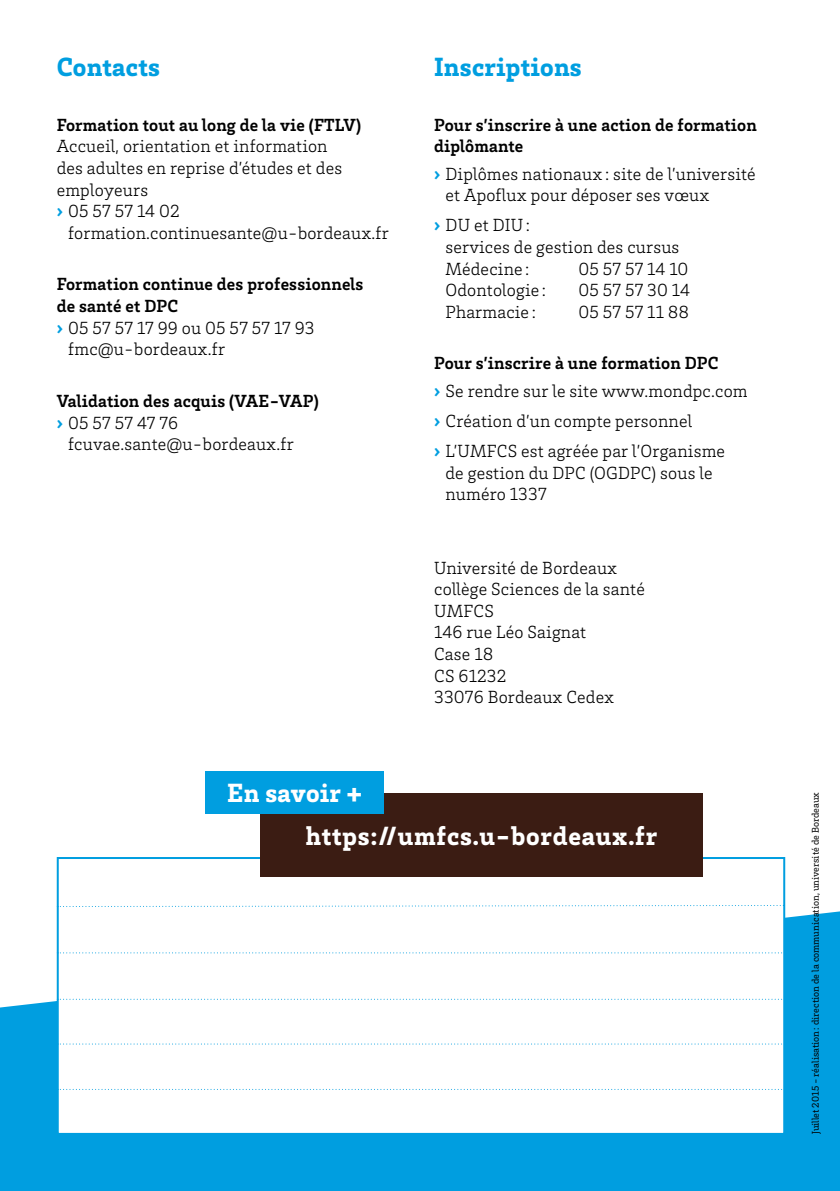
<style>
.page{position:relative;width:840px;height:1191px;background:#fff}
.page>*{position:absolute;margin:0;border:0;box-sizing:border-box;transform-origin:0 0}
._01_Titre_Blanc_13_5{font:900 27px "Brix Slab";letter-spacing:.03em;color:#fff}
._01_Titre_Bleu_13_5{font:900 27px "Brix Slab";letter-spacing:.01em;color:#009ee0}
._01_Titre_Blanc_13_5-2{font:900 27px "Brix Slab";letter-spacing:.01em;color:#fff}
._10_TEXTE_Light_9{font:300 18px/21.6px "Brix Slab";letter-spacing:.01em;color:#000}
._03_SousTitre_Noir_9{font:700 18px/21.6px "Brix Slab";letter-spacing:.01em;color:#000}
.Txt_Note_7{font:10px "Brix Slab";color:#000}
.s1{font-weight:900;color:#009ee0}
</style>
<div class="page">
<svg style="left:0;top:911px;width:839px;height:280px;background:#13a5e2"></svg>
<div style="left:57px;top:857px;width:727px;height:277px;background:#fff;border:2px solid #009ee0"></div>
<svg style="left:57px;top:904px;width:726px;height:3px"></svg>
<svg style="left:57px;top:998px;width:728px;height:1px"></svg>
<svg style="left:57px;top:952px;width:728px;height:1px"></svg>
<div style="left:260px;top:793px;width:442px;height:83px;background:#3b1c13"></div>
<div style="left:205px;top:771px;width:179px;height:42px;background:#009ee0"></div>
<svg style="left:57px;top:1043px;width:728px;height:1px"></svg>
<svg style="left:57px;top:1089px;width:728px;height:1px"></svg>
<p class="_01_Titre_Bleu_13_5" style="left:57px;top:49px;width:105px">Contacts</p>
<p class="_03_SousTitre_Noir_9" style="left:57px;top:113px;width:306px">Formation tout au long de la vie (FTLV)</p>
<p class="_10_TEXTE_Light_9" style="left:57px;top:135px;width:287px">Accueil, orientation et information des adultes en reprise d’études et des employeurs</p>
<p class="_10_TEXTE_Light_9" style="left:68px;top:200px;width:322px;text-indent:-11px"><span class="s1">›</span> 05 57 57 14 02 formation.continuesante@u-bordeaux.fr</p>
<p class="_03_SousTitre_Noir_9" style="left:57px;top:273px;width:308px">Formation continue des professionnels de santé et DPC</p>
<p class="_10_TEXTE_Light_9" style="left:68px;top:316px;width:248px;text-indent:-11px"><span class="s1">›</span> 05 57 57 17 99 ou 05 57 57 17 93 fmc@u-bordeaux.fr</p>
<p class="_03_SousTitre_Noir_9" style="left:57px;top:389px;width:263px">Validation des acquis (VAE-VAP)</p>
<p class="_10_TEXTE_Light_9" style="left:68px;top:411px;width:227px;text-indent:-11px"><span class="s1">›</span> 05 57 57 47 76 fcuvae.sante@u-bordeaux.fr</p>
<p class="_01_Titre_Bleu_13_5" style="left:434px;top:49px;width:149px">Inscriptions</p>
<p class="_03_SousTitre_Noir_9" style="left:434px;top:113px;width:324px">Pour s’inscrire à une action de formation diplômante</p>
<p class="_10_TEXTE_Light_9" style="left:445px;top:162px;width:311px;text-indent:-11px"><span class="s1">›</span> Diplômes nationaux : site de l’université et Apoflux pour déposer ses vœux</p>
<p class="_10_TEXTE_Light_9" style="left:445px;top:214px;width:235px;text-indent:-11px"><span class="s1">›</span> DU et DIU:<br>services de gestion des cursus<br>Médecine :</p>
<p class="_10_TEXTE_Light_9" style="left:578px;top:257px;width:111px">05 57 57 14 10</p>
<p class="_10_TEXTE_Light_9" style="left:445px;top:279px;width:102px">Odontologie :</p>
<p class="_10_TEXTE_Light_9" style="left:578px;top:279px;width:113px">05 57 57 30 14</p>
<p class="_10_TEXTE_Light_9" style="left:445px;top:300px;width:92px">Pharmacie :</p>
<p class="_10_TEXTE_Light_9" style="left:578px;top:300px;width:112px">05 57 57 11 88</p>
<p class="_03_SousTitre_Noir_9" style="left:434px;top:352px;width:286px">Pour s’inscrire à une formation DPC</p>
<p class="_10_TEXTE_Light_9" style="left:434px;top:379px;width:315px"><span class="s1">›</span> Se rendre sur le site www.mondpc.com</p>
<p class="_10_TEXTE_Light_9" style="left:434px;top:409px;width:259px"><span class="s1">›</span> Création d’un compte personnel</p>
<p class="_10_TEXTE_Light_9" style="left:445px;top:439px;width:281px;text-indent:-11px"><span class="s1">›</span> L’UMFCS est agréée par l’Organisme de gestion du DPC (OGDPC) sous le numéro 1337</p>
<p class="_10_TEXTE_Light_9" style="left:434px;top:556px;width:184px">Université de Bordeaux</p>
<p class="_10_TEXTE_Light_9" style="left:434px;top:577px;width:212px">collège Sciences de la santé<br>UMFCS</p>
<p class="_10_TEXTE_Light_9" style="left:434px;top:621px;width:153px">146 rue Léo Saignat</p>
<p class="_10_TEXTE_Light_9" style="left:434px;top:642px;width:61px">Case 18</p>
<p class="_10_TEXTE_Light_9" style="left:434px;top:664px;width:74px">CS 61232</p>
<p class="_10_TEXTE_Light_9" style="left:434px;top:685px;width:181px">33076 Bordeaux Cedex</p>
<p class="_01_Titre_Blanc_13_5-2" style="left:227px;top:775px;width:136px">En savoir +</p>
<p class="Txt_Note_7" style="left:808px;top:1134px;width:344px;rotate:-90deg">Juillet 2015 - réalisation: direction de la communication, université de Bordeaux</p>
<p class="_01_Titre_Blanc_13_5" style="left:306px;top:817px;width:352px">https://umfcs.u-bordeaux.fr</p>
</div>
